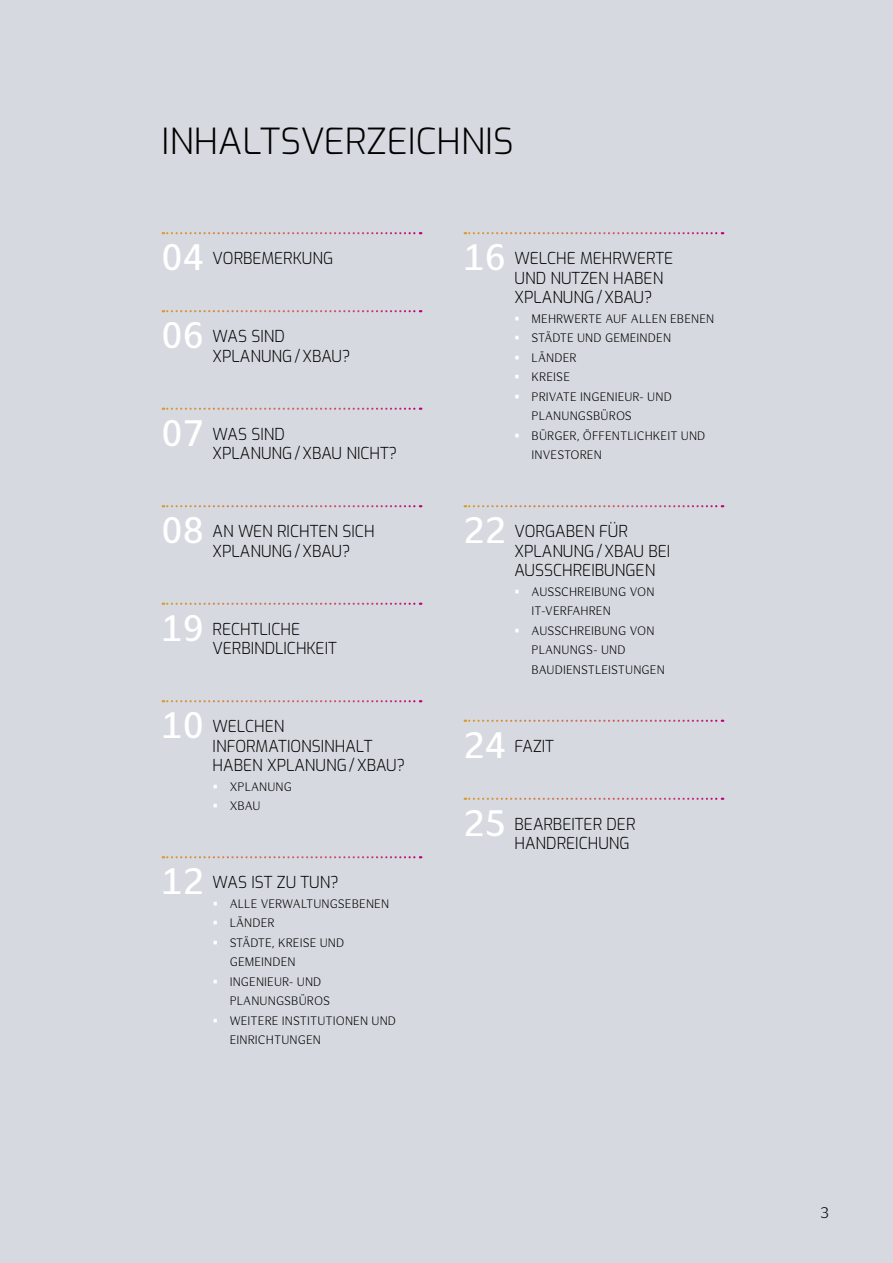
<style>
.page{position:relative;width:893px;height:1263px;background:#d6dae0}
.page>*{position:absolute;margin:0;border:0;box-sizing:border-box;transform-origin:0 0}
.t1{font:300 36px "Exo";color:#000}
.t2{font:300 16.5px/19.5px "Exo";color:#000;scale:.95 1}
.t3{font:300 15px "Hamburg Sans";color:#000}
.t4{font:300 12px/19.5px "Hamburg Sans";letter-spacing:.01em;color:#000;scale:.95 1}
.s1{font-family:"Hamburg Sans";font-weight:600;font-size:36px;color:#fff}
</style>
<div class="page">
<svg style="left:163px;top:232px;width:258px;height:2px"></svg>
<svg style="left:163px;top:310px;width:258px;height:2px"></svg>
<svg style="left:163px;top:408px;width:258px;height:2px"></svg>
<svg style="left:163px;top:505px;width:258px;height:2px"></svg>
<svg style="left:163px;top:603px;width:258px;height:2px"></svg>
<svg style="left:163px;top:700px;width:258px;height:2px"></svg>
<svg style="left:163px;top:856px;width:258px;height:2px"></svg>
<svg style="left:465px;top:232px;width:258px;height:2px"></svg>
<svg style="left:465px;top:505px;width:258px;height:2px"></svg>
<svg style="left:465px;top:720px;width:258px;height:2px"></svg>
<svg style="left:465px;top:798px;width:258px;height:2px"></svg>
<h1 class="t1" style="left:162px;top:115px;width:354px">INHALTSVERZEICHNIS</h1>
<h2 class="t2" style="left:162px;top:247px;width:182px"><span class="s1">04</span> VORBEMERKUNG</h2>
<h2 class="t2" style="left:213px;top:325px;width:147px;text-indent:-51px"><span class="s1">06</span> WAS SIND<br>XPLANUNG / XBAU?</h2>
<h2 class="t2" style="left:213px;top:423px;width:196px;text-indent:-51px"><span class="s1">07</span> WAS SIND<br>XPLANUNG / XBAU NICHT?</h2>
<h2 class="t2" style="left:213px;top:520px;width:172px;text-indent:-51px"><span class="s1">08</span> AN WEN RICHTEN SICH<br>XPLANUNG / XBAU?</h2>
<h2 class="t2" style="left:213px;top:618px;width:132px;text-indent:-51px"><span class="s1">19</span> RECHTLICHE<br>VERBINDLICHKEIT</h2>
<h2 class="t2" style="left:213px;top:715px;width:204px;text-indent:-51px"><span class="s1">10</span> WELCHEN<br>INFORMATIONSINHALT<br>HABEN XPLANUNG / XBAU?</h2>
<p class="t4" style="left:230px;top:777px;width:67px">XPLANUNG<br>XBAU</p>
<h2 class="t2" style="left:162px;top:871px;width:188px"><span class="s1">12</span> WAS IST ZU TUN?</h2>
<p class="t4" style="left:230px;top:894px;width:177px">ALLE VERWALTUNGSEBENEN<br>LÄNDER<br>STÄDTE, KREISE UND<br>GEMEINDEN<br>INGENIEUR- UND<br>PLANUNGSBÜROS<br>WEITERE INSTITUTIONEN UND<br>EINRICHTUNGEN</p>
<h2 class="t2" style="left:514px;top:247px;width:169px;text-indent:-51px"><span class="s1">16</span> WELCHE MEHRWERTE<br>UND NUTZEN HABEN<br>XPLANUNG / XBAU?</h2>
<p class="t4" style="left:532px;top:309px;width:194px">MEHRWERTE AUF ALLEN EBENEN<br>STÄDTE UND GEMEINDEN<br>LÄNDER<br>KREISE<br>PRIVATE INGENIEUR- UND<br>PLANUNGSBÜROS<br>BÜRGER, ÖFFENTLICHKEIT UND<br>INVESTOREN</p>
<h2 class="t2" style="left:514px;top:520px;width:166px;text-indent:-51px"><span class="s1">22</span> VORGABEN FÜR<br>XPLANUNG / XBAU BEI<br>AUSSCHREIBUNGEN</h2>
<p class="t4" style="left:532px;top:582px;width:142px">AUSSCHREIBUNG VON<br>IT-VERFAHREN<br>AUSSCHREIBUNG VON<br>PLANUNGS- UND<br>BAUDIENSTLEISTUNGEN</p>
<h2 class="t2" style="left:463px;top:735px;width:97px"><span class="s1">24</span> FAZIT</h2>
<h2 class="t2" style="left:514px;top:813px;width:129px;text-indent:-51px"><span class="s1">25</span> BEARBEITER DER<br>HANDREICHUNG</h2>
<p class="t3" style="left:820px;top:1204px;width:11px">3</p>
</div>
